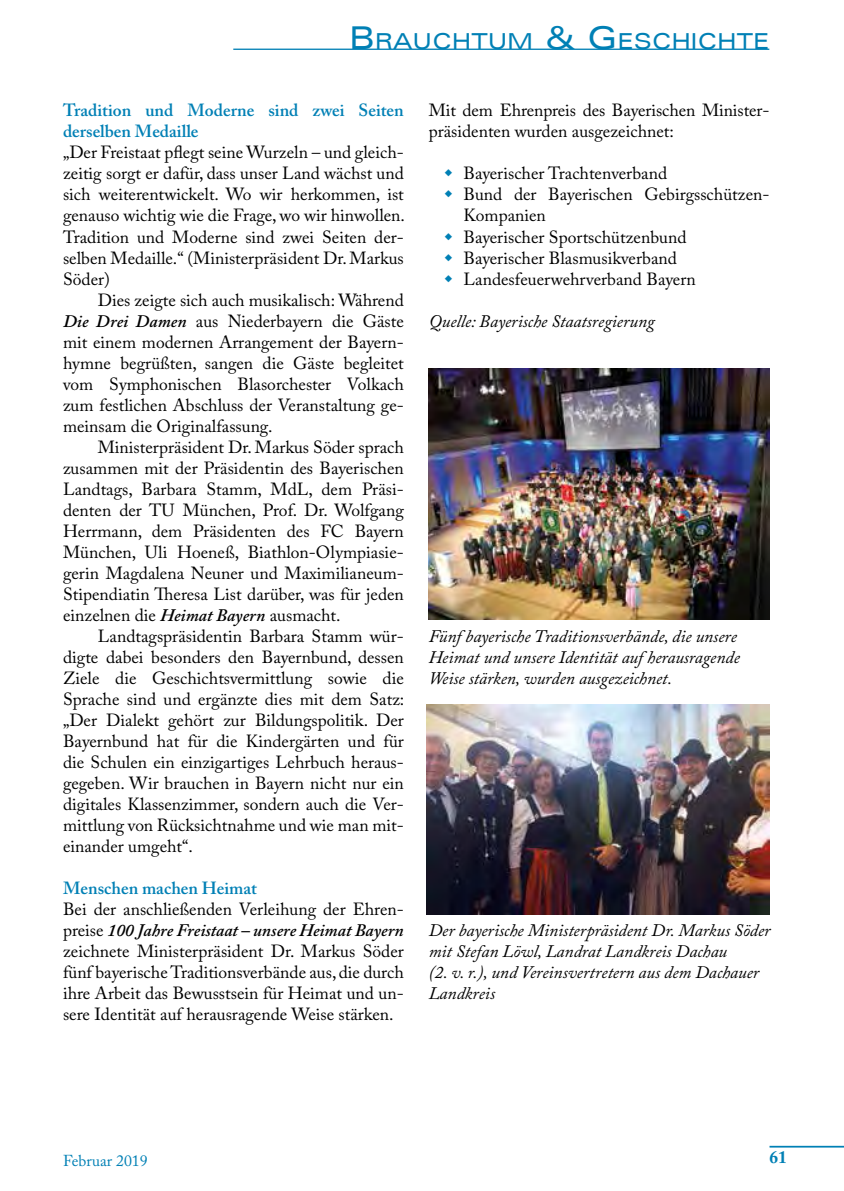
<style>
.page{position:relative;width:844px;height:1191px;background:#fff}
.page>*{position:absolute;margin:0;border:0;box-sizing:border-box;transform-origin:0 0}
.t1{font:expanded 22.05px "Univers";color:#0080b5}
.t2{font:17.5px/21px "Adobe Caslon Pro";color:#000;text-align:justify}
.t3{font:italic 17.5px/21px "Adobe Caslon Pro";color:#000}
.t4{font:600 17.5px/21px "Adobe Caslon Pro";color:#0080b5}
.t5{font:700 17.5px "Adobe Caslon Pro";color:#0080b5}
.t6{font:15.75px "Adobe Caslon Pro";color:#0080b5}
.s1{font-size:31.5px}
.s2{font-weight:600;font-style:italic}
</style>
<div class="page">
<hr style="left:769px;top:1145px;width:74px;height:2px;background:#0080b5">
<img style="left:427px;top:704px;width:342px;height:210px">
<img style="left:428px;top:368px;width:341px;height:251px">
<hr style="left:233px;top:49px;width:536px;height:1px;background:#0080b5">
<p class="t1" style="left:349px;top:28px;width:421px"><span class="s1">B</span>RAUCHTUM <span class="s1">&amp; G</span>ESCHICHTE</p>
<p class="t4" style="left:63px;top:100px;width:342px">Tradition und Moderne sind zwei Seiten derselben Medaille</p>
<p class="t2" style="left:63px;top:142px;width:343px">„Der Freistaat pflegt seine Wurzeln – und gleich&shy;zeitig sorgt er dafür, dass unser Land wächst und sich weiterentwickelt. Wo wir herkommen, ist genauso wichtig wie die Frage, wo wir hinwollen.<br>Tradition und Moderne sind zwei Seiten der&shy;selben Medaille.“ (Ministerpräsident Dr. Markus Söder)</p>
<p class="t2" style="left:63px;top:289px;width:342px;text-indent:35px">Dies zeigte sich auch musikalisch: Während <span class="s2">Die Drei Damen</span> aus Niederbayern die Gäste mit einem modernen Arrangement der Bayern&shy;hymne begrüßten, sangen die Gäste begleitet vom Symphonischen Blasorchester Volkach zum festlichen Abschluss der Veranstaltung ge&shy;meinsam die Originalfassung.</p>
<p class="t2" style="left:63px;top:436px;width:342px;text-indent:35px">Ministerpräsident Dr. Markus Söder sprach zusammen mit der Präsidentin des Bayerischen Landtags, Barbara Stamm, MdL, dem Präsi&shy;denten der TU München, Prof. Dr. Wolfgang Herrmann, dem Präsidenten des FC Bayern München, Uli Hoeneß, Biathlon-Olympiasie&shy;gerin Magdalena Neuner und Maximilianeum-Stipendiatin Theresa List darüber, was für jeden einzelnen die <span class="s2">Heimat Bayern</span> ausmacht.</p>
<p class="t2" style="left:63px;top:625px;width:343px;text-indent:35px">Landtagspräsidentin Barbara Stamm wür&shy;digte dabei besonders den Bayernbund, dessen Ziele die Geschichtsvermittlung sowie die Sprache sind und ergänzte dies mit dem Satz: „Der Dialekt gehört zur Bildungspolitik. Der Bayernbund hat für die Kindergärten und für die Schulen ein einzigartiges Lehrbuch heraus&shy;gegeben. Wir brauchen in Bayern nicht nur ein digitales Klassenzimmer, sondern auch die Ver&shy;mittlung von Rücksichtnahme und wie man mit&shy;einander umgeht“.</p>
<p class="t4" style="left:63px;top:877px;width:195px">Menschen machen Heimat</p>
<p class="t2" style="left:63px;top:898px;width:342px">Bei der anschließenden Verleihung der Ehren&shy;preise <span class="s2">100 Jahre Freistaat – unsere Heimat Bayern </span>zeichnete Ministerpräsident Dr. Markus Söder fünf bayerische Traditionsverbände aus, die durch ihre Arbeit das Bewusstsein für Heimat und un&shy;sere Identität auf herausragende Weise stärken.</p>
<p class="t2" style="left:428px;top:100px;width:342px">Mit dem Ehrenpreis des Bayerischen Minister&shy;präsidenten wurden ausgezeichnet:</p>
<p class="t2" style="left:463px;top:163px;width:307px;text-align:left">Bayerischer Trachtenverband<br>Bund der Bayerischen Gebirgsschützen-<br>Kompanien<br>Bayerischer Sportschützenbund<br>Bayerischer Blasmusikverband<br>Landesfeuerwehrverband Bayern</p>
<p class="t3" style="left:428px;top:310px;width:227px">Quelle: Bayerische Staatsregierung</p>
<p class="t3" style="left:428px;top:625px;width:312px">Fünf bayerische Traditionsverbände, die unsere<br>Heimat und unsere Identität auf herausragende<br>Weise stärken, wurden ausgezeichnet.</p>
<p class="t3" style="left:428px;top:919px;width:343px">Der bayerische Ministerpräsident Dr. Markus Söder mit Stefan Löwl, Landrat Landkreis Dachau<br>(2. v. r.), und Vereinsvertretern aus dem Dachauer Landkreis</p>
<p class="t6" style="left:63px;top:1151px;width:86px">Februar 2019</p>
<p class="t5" style="left:769px;top:1146px;width:19px">61</p>
</div>
